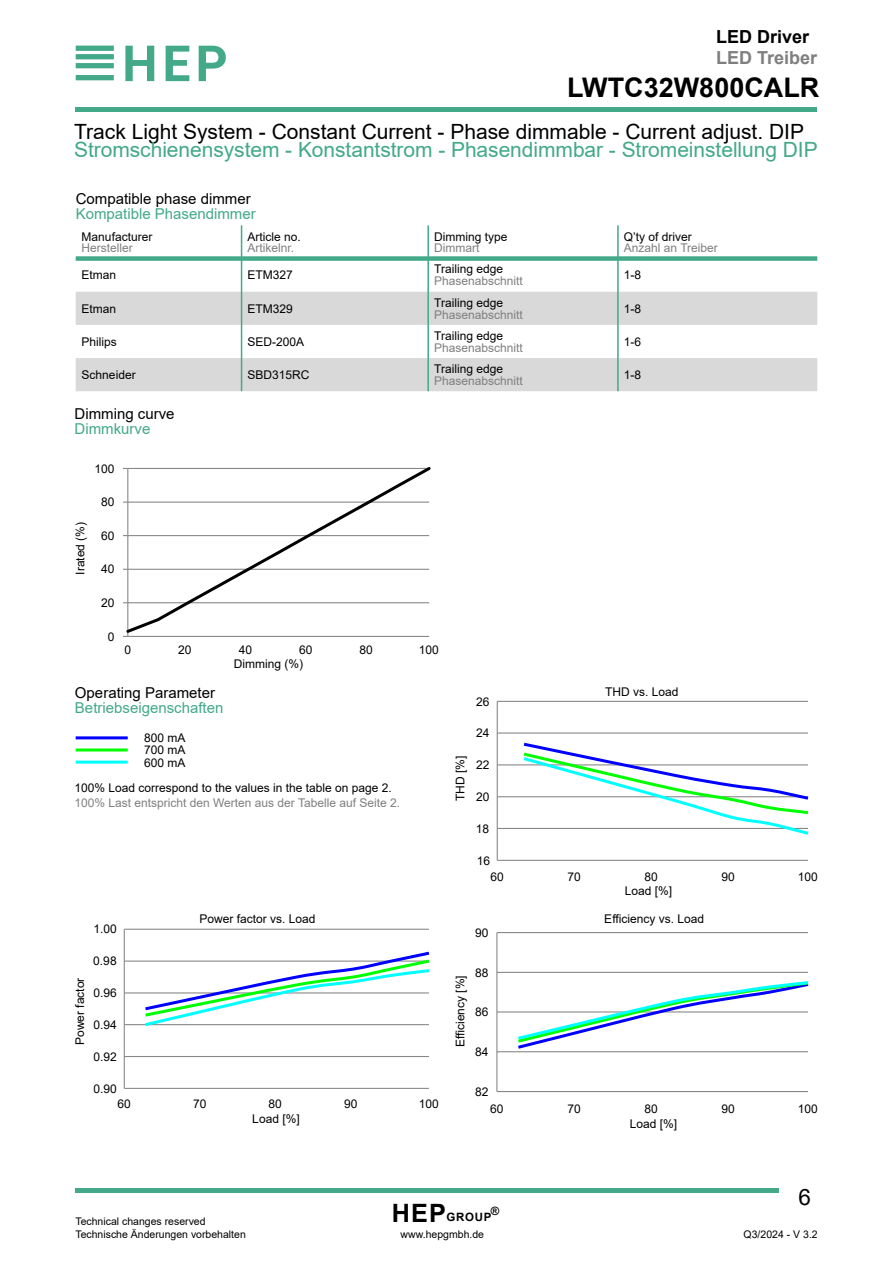
<style>
.page{position:relative;width:893px;height:1263px;background:#fff}
.page>*{position:absolute;margin:0;border:0;box-sizing:border-box;transform-origin:0 0}
.t1{font:700 27px "Arial";color:#000}
.t2{font:22.5px "Arial";color:#000}
.t3{font:21px "Arial";letter-spacing:-.005em;color:#43a988}
.t4{font:21px "Arial";color:#000}
.t5{font:700 18px "Arial";color:#7f7f7f}
.t6{font:700 18px "Arial";color:#000}
.t7{font:15px "Arial";color:#43a988}
.t8{font:15px "Arial";color:#000}
.t9{font:12px/12.5px "Arial";color:#000;text-align:justify}
.t10{font:12px "Arial";color:#7f7f7f}
.t11{font:700 11.55px "Arial";letter-spacing:.06em;color:#000}
.t12{font:10.5px/12.6px "Arial";color:#000}
.s1{font-size:25.2px}
</style>
<div class="page">
<hr style="left:76px;top:108px;width:741px;height:4px;background:#43a988">
<hr style="left:76px;top:1189px;width:703px;height:4px;background:#43a988">
<svg style="left:76px;top:75px;width:38px;height:5px"></svg>
<svg style="left:76px;top:46px;width:38px;height:22px"></svg>
<svg style="left:125px;top:46px;width:29px;height:35px"></svg>
<svg style="left:166px;top:46px;width:23px;height:35px"></svg>
<svg style="left:199px;top:46px;width:27px;height:35px"></svg>
<svg style="left:76px;top:292px;width:741px;height:99px;fill:#d9d9d9"></svg>
<hr style="left:241px;top:225px;width:1px;height:166px;background:#43a988">
<hr style="left:427px;top:225px;width:2px;height:166px;background:#43a988">
<hr style="left:617px;top:225px;width:2px;height:166px;background:#43a988">
<div style="left:76px;top:256px;width:741px;height:5px;background:#43a988"></div>
<hr style="left:76px;top:761px;width:52px;height:3px;background:#0ff">
<hr style="left:76px;top:748px;width:52px;height:3px;background:#0f0">
<hr style="left:76px;top:736px;width:52px;height:3px;background:#00f">
<hr style="left:127px;top:468px;width:1px;height:168px;background:#868686">
<hr style="left:128px;top:636px;width:301px;height:1px;background:#868686">
<svg style="left:124px;top:467px;width:307px;height:168px"></svg>
<hr style="left:497px;top:828px;width:311px;height:1px;background:#868686">
<hr style="left:497px;top:796px;width:311px;height:1px;background:#868686">
<hr style="left:497px;top:764px;width:311px;height:1px;background:#868686">
<hr style="left:497px;top:732px;width:311px;height:1px;background:#868686">
<hr style="left:497px;top:701px;width:311px;height:1px;background:#868686">
<hr style="left:497px;top:701px;width:1px;height:159px;background:#868686">
<hr style="left:497px;top:860px;width:311px;height:1px;background:#868686">
<svg style="left:520px;top:742px;width:289px;height:93px"></svg>
<hr style="left:124px;top:1056px;width:305px;height:1px;background:#868686">
<hr style="left:124px;top:1024px;width:305px;height:1px;background:#868686">
<hr style="left:124px;top:992px;width:305px;height:1px;background:#868686">
<hr style="left:124px;top:960px;width:305px;height:2px;background:#868686">
<hr style="left:124px;top:929px;width:305px;height:1px;background:#868686">
<hr style="left:124px;top:929px;width:1px;height:159px;background:#868686">
<hr style="left:124px;top:1088px;width:305px;height:1px;background:#868686">
<svg style="left:142px;top:951px;width:288px;height:75px"></svg>
<hr style="left:497px;top:1051px;width:311px;height:1px;background:#868686">
<hr style="left:497px;top:1011px;width:311px;height:1px;background:#868686">
<hr style="left:497px;top:972px;width:311px;height:1px;background:#868686">
<hr style="left:497px;top:932px;width:311px;height:1px;background:#868686">
<hr style="left:496px;top:932px;width:1px;height:159px;background:#868686">
<hr style="left:497px;top:1091px;width:311px;height:1px;background:#868686">
<svg style="left:515px;top:981px;width:294px;height:68px"></svg>
<h3 class="t6" style="left:716px;top:30px;width:95px">LED Driver</h3>
<h3 class="t5" style="left:716px;top:51px;width:103px">LED Treiber</h3>
<h1 class="t1" style="left:567px;top:77px;width:254px">LWTC32W800CALR</h1>
<h3 class="t4" style="left:74px;top:124px;width:731px">Track Light System - Constant Current - Phase dimmable - Current adjust. DIP</h3>
<h3 class="t3" style="left:74px;top:142px;width:745px">Stromschienensystem - Konstantstrom - Phasendimmbar - Stromeinstellung DIP</h3>
<p class="t8" style="left:76px;top:193px;width:177px">Compatible phase dimmer</p>
<p class="t7" style="left:76px;top:208px;width:182px">Kompatible Phasendimmer</p>
<p class="t9" style="left:82px;top:232px;width:72px">Manufacturer</p>
<p class="t10" style="left:82px;top:243px;width:53px">Hersteller</p>
<p class="t9" style="left:247px;top:232px;width:55px">Article no.</p>
<p class="t10" style="left:247px;top:243px;width:48px">Artikelnr.</p>
<p class="t9" style="left:434px;top:232px;width:75px">Dimming type</p>
<p class="t10" style="left:434px;top:243px;width:47px">Dimmart</p>
<p class="t9" style="left:82px;top:270px;width:36px">Etman</p>
<p class="t9" style="left:247px;top:270px;width:47px">ETM327</p>
<p class="t9" style="left:434px;top:264px;width:70px">Trailing edge</p>
<p class="t10" style="left:434px;top:277px;width:90px">Phasenabschnitt</p>
<p class="t9" style="left:82px;top:303px;width:36px">Etman</p>
<p class="t9" style="left:247px;top:303px;width:47px">ETM329</p>
<p class="t9" style="left:434px;top:297px;width:70px">Trailing edge</p>
<p class="t10" style="left:434px;top:310px;width:90px">Phasenabschnitt</p>
<p class="t9" style="left:82px;top:336px;width:37px">Philips</p>
<p class="t9" style="left:247px;top:336px;width:58px">SED-200A</p>
<p class="t9" style="left:434px;top:330px;width:70px">Trailing edge</p>
<p class="t10" style="left:434px;top:343px;width:90px">Phasenabschnitt</p>
<p class="t9" style="left:82px;top:370px;width:56px">Schneider</p>
<p class="t9" style="left:247px;top:370px;width:64px">SBD315RC</p>
<p class="t9" style="left:434px;top:364px;width:70px">Trailing edge</p>
<p class="t10" style="left:434px;top:376px;width:90px">Phasenabschnitt</p>
<p class="t8" style="left:75px;top:408px;width:102px">Dimming curve</p>
<p class="t7" style="left:75px;top:423px;width:77px">Dimmkurve</p>
<p class="t9" style="left:95px;top:463px;width:22px">100</p>
<p class="t9" style="left:75px;top:575px;width:54px;rotate:-90deg">Irated (%)</p>
<p class="t9" style="left:101px;top:497px;width:15px">80</p>
<p class="t9" style="left:101px;top:530px;width:15px">60</p>
<p class="t9" style="left:101px;top:564px;width:15px">40</p>
<p class="t9" style="left:101px;top:598px;width:15px">20</p>
<p class="t9" style="left:108px;top:631px;width:8px">0</p>
<p class="t9" style="left:124px;top:645px;width:8px">0</p>
<p class="t9" style="left:178px;top:645px;width:15px">20</p>
<p class="t9" style="left:239px;top:645px;width:15px">40</p>
<p class="t9" style="left:299px;top:645px;width:15px">60</p>
<p class="t9" style="left:359px;top:645px;width:15px">80</p>
<p class="t9" style="left:419px;top:645px;width:22px">100</p>
<p class="t9" style="left:234px;top:658px;width:71px">Dimming (%)</p>
<p class="t8" style="left:75px;top:687px;width:142px">Operating Parameter</p>
<p class="t7" style="left:75px;top:702px;width:150px">Betriebseigenschaften</p>
<p class="t9" style="left:144px;top:732px;width:43px">800 mA 700 mA 600 mA</p>
<p class="t9" style="left:74px;top:783px;width:319px">100% Load correspond to the values in the table on page 2.</p>
<p class="t10" style="left:74px;top:798px;width:327px">100% Last entspricht den Werten aus der Tabelle auf Seite 2.</p>
<p class="t9" style="left:455px;top:801px;width:47px;rotate:-90deg">THD [%]</p>
<p class="t9" style="left:476px;top:696px;width:15px">26</p>
<p class="t9" style="left:476px;top:728px;width:15px">24</p>
<p class="t9" style="left:476px;top:760px;width:15px">22</p>
<p class="t9" style="left:476px;top:792px;width:15px">20</p>
<p class="t9" style="left:476px;top:823px;width:15px">18</p>
<p class="t9" style="left:477px;top:855px;width:15px">16</p>
<p class="t9" style="left:624px;top:232px;width:70px">Q’ty of driver</p>
<p class="t10" style="left:624px;top:243px;width:96px">Anzahl an Treiber</p>
<p class="t9" style="left:624px;top:270px;width:19px">1-8</p>
<p class="t9" style="left:624px;top:303px;width:19px">1-8</p>
<p class="t9" style="left:624px;top:336px;width:19px">1-6</p>
<p class="t9" style="left:624px;top:370px;width:19px">1-8</p>
<p class="t9" style="left:605px;top:686px;width:75px">THD vs. Load</p>
<p class="t9" style="left:491px;top:872px;width:15px">60</p>
<p class="t9" style="left:568px;top:872px;width:15px">70</p>
<p class="t9" style="left:645px;top:872px;width:15px">80</p>
<p class="t9" style="left:722px;top:872px;width:15px">90</p>
<p class="t9" style="left:798px;top:872px;width:22px">100</p>
<p class="t9" style="left:75px;top:1045px;width:69px;rotate:-90deg">Power factor</p>
<p class="t9" style="left:93px;top:924px;width:25px">1.00</p>
<p class="t9" style="left:93px;top:956px;width:25px">0.98</p>
<p class="t9" style="left:93px;top:988px;width:25px">0.96</p>
<p class="t9" style="left:93px;top:1020px;width:25px">0.94</p>
<p class="t9" style="left:93px;top:1051px;width:25px">0.92</p>
<p class="t9" style="left:93px;top:1083px;width:25px">0.90</p>
<p class="t9" style="left:199px;top:914px;width:118px">Power factor vs. Load</p>
<p class="t9" style="left:118px;top:1098px;width:15px">60</p>
<p class="t9" style="left:193px;top:1098px;width:15px">70</p>
<p class="t9" style="left:269px;top:1098px;width:15px">80</p>
<p class="t9" style="left:344px;top:1098px;width:15px">90</p>
<p class="t9" style="left:419px;top:1098px;width:22px">100</p>
<p class="t9" style="left:252px;top:1114px;width:49px">Load [%]</p>
<p class="t9" style="left:455px;top:1047px;width:73px;rotate:-90deg">Efficiency [%]</p>
<p class="t9" style="left:625px;top:886px;width:49px">Load [%]</p>
<p class="t9" style="left:475px;top:927px;width:15px">90</p>
<p class="t9" style="left:475px;top:967px;width:15px">88</p>
<p class="t9" style="left:475px;top:1007px;width:15px">86</p>
<p class="t9" style="left:475px;top:1047px;width:15px">84</p>
<p class="t9" style="left:475px;top:1086px;width:15px">82</p>
<p class="t9" style="left:604px;top:914px;width:101px">Efficiency vs. Load</p>
<p class="t9" style="left:490px;top:1104px;width:15px">60</p>
<p class="t9" style="left:567px;top:1104px;width:15px">70</p>
<p class="t9" style="left:644px;top:1104px;width:15px">80</p>
<p class="t9" style="left:721px;top:1104px;width:15px">90</p>
<p class="t9" style="left:798px;top:1104px;width:22px">100</p>
<p class="t9" style="left:630px;top:1118px;width:49px">Load [%]</p>
<p class="t12" style="left:75px;top:1216px;width:172px">Technical changes reserved<br>Technische Änderungen vorbehalten</p>
<p class="t11" style="left:392px;top:1212px;width:101px"><span class="s1">HEP</span>GROUP</p>
<p class="t11" style="left:491px;top:1206px;width:10px">®</p>
<p class="t12" style="left:401px;top:1229px;width:85px">www.hepgmbh.de</p>
<h2 class="t2" style="left:798px;top:1188px;width:14px">6</h2>
<p class="t12" style="left:744px;top:1229px;width:76px">Q3/2024 - V 3.2</p>
</div>
